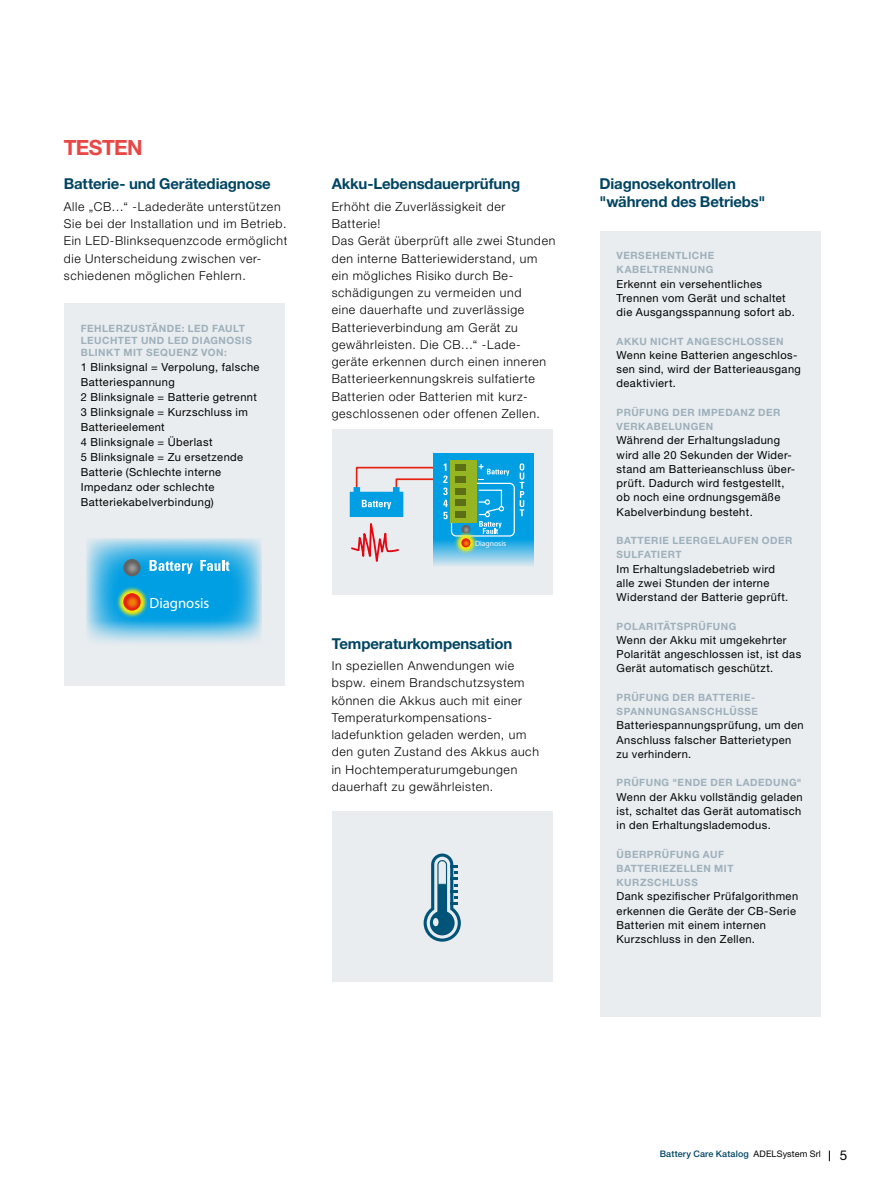
<style>
.page{position:relative;width:893px;height:1191px;background:#fff}
.page>*{position:absolute;margin:0;border:0;box-sizing:border-box;transform-origin:0 0}
.t1{font:700 21px "Helvetica Neue LT Std";letter-spacing:-.03em;color:#e94745}
.t2{font:700 15px/18px "Helvetica Neue LT Std";letter-spacing:-.01em;color:#004563}
.t3{font:14.85px "Myriad Pro";color:#fff}
.t4{font:13.5px "Helvetica Neue LT Std";color:#000}
.t5{font:300 12.3px/17.2px "Helvetica Neue LT Std";letter-spacing:.055em;color:#000}
.t6{font:11.1px/14.2px "Helvetica Neue LT Std";letter-spacing:.035em;color:#000}
.t7{font:700 10.05px/14.2px "Helvetica Neue LT Std";letter-spacing:.05em;color:#9db0bb}
.t8{font:500 9px "Helvetica Neue LT Std";letter-spacing:.015em;color:#004563}
.t9{font:7.65px "Myriad Pro";color:#fff}
.s1{font-weight:400;color:#000}
</style>
<div class="page">
<div style="left:600px;top:231px;width:220px;height:785px;background:#e9edf0"></div>
<div style="left:64px;top:303px;width:221px;height:383px;background:#e9edf0"></div>
<div style="left:332px;top:429px;width:220px;height:166px;background:#e9edf0"></div>
<svg style="left:524px;top:453px;width:10px;height:113px"></svg>
<svg style="left:350px;top:453px;width:174px;height:113px"></svg>
<div style="left:450px;top:460px;width:27px;height:62px;background:#96b522"></div>
<div style="left:455px;top:464px;width:11px;height:7px;background:#5c6f14"></div>
<div style="left:455px;top:476px;width:11px;height:7px;background:#5c6f14"></div>
<div style="left:455px;top:488px;width:11px;height:6px;background:#5c6f14"></div>
<div style="left:455px;top:499px;width:11px;height:7px;background:#5c6f14"></div>
<div style="left:455px;top:511px;width:11px;height:7px;background:#5c6f14"></div>
<div style="left:332px;top:811px;width:220px;height:170px;background:#e9edf0"></div>
<svg style="left:86px;top:538px;width:176px;height:105px;background:#55bbe7"></svg>
<svg style="left:200px;top:560px;width:29px;height:11px"></svg>
<svg style="left:150px;top:560px;width:43px;height:14px"></svg>
<svg style="left:123px;top:559px;width:18px;height:17px"></svg>
<svg style="left:115px;top:585px;width:34px;height:33px"></svg>
<svg style="left:123px;top:593px;width:18px;height:17px"></svg>
<svg style="left:424px;top:853px;width:37px;height:88px"></svg>
<h1 class="t1" style="left:64px;top:135px;width:81px">TESTEN</h1>
<h2 class="t2" style="left:64px;top:175px;width:209px">Batterie- und Gerätediagnose</h2>
<p class="t5" style="left:64px;top:198px;width:225px">Alle „CB…“ -Ladederäte unterstützen Sie bei der Installation und im Betrieb.<br>Ein LED-Blinksequenzcode ermöglicht die Unterscheidung zwischen ver&shy;schiedenen möglichen Fehlern.</p>
<p class="t7" style="left:81px;top:322px;width:173px;line-height:12px">FEHLERZUSTÄNDE: LED FAULT<br>LEUCHTET UND LED DIAGNOSIS<br>BLINKT MIT SEQUENZ VON:</p>
<p class="t6" style="left:81px;top:360px;width:180px;line-height:15px">1 Blinksignal = Verpolung, falsche<br>Batteriespannung<br>2 Blinksignale = Batterie getrennt<br>3 Blinksignale = Kurzschluss im<br>Batterieelement<br>4 Blinksignale = Überlast<br>5 Blinksignale = Zu ersetzende<br>Batterie (Schlechte interne<br>Impedanz oder schlechte<br>Batteriekabelverbindung)</p>
<h3 class="t3" style="left:150px;top:593px;width:61px">Diagnosis</h3>
<h2 class="t2" style="left:332px;top:175px;width:190px">Akku-Lebensdauerprüfung</h2>
<p class="t5" style="left:332px;top:198px;width:225px">Erhöht die Zuverlässigkeit der<br>Batterie!<br>Das Gerät überprüft alle zwei Stunden den interne Batteriewiderstand, um ein mögliches Risiko durch Be&shy;schädigungen zu vermeiden und<br>eine dauerhafte und zuverlässige<br>Batterieverbindung am Gerät zu gewährleisten. Die CB…“ -Lade&shy;geräte erkennen durch einen inneren<br>Batterieerkennungskreis sulfatierte<br>Batterien oder Batterien mit kurz&shy;geschlossenen oder offenen Zellen.</p>
<p class="t9" style="left:475px;top:538px;width:33px">Diagnosis</p>
<h2 class="t2" style="left:332px;top:634px;width:182px">Temperaturkompensation</h2>
<p class="t5" style="left:332px;top:657px;width:209px">In speziellen Anwendungen wie bspw. einem Brandschutzsystem können die Akkus auch mit einer<br>Temperaturkompensations&shy;ladefunktion geladen werden, um den guten Zustand des Akkus auch in Hochtemperaturumgebungen dauerhaft zu gewährleisten.</p>
<h2 class="t2" style="left:600px;top:175px;width:167px">Diagnosekontrollen "während des Betriebs"</h2>
<p class="t7" style="left:617px;top:248px;width:99px">VERSEHENTLICHE<br>KABELTRENNUNG</p>
<p class="t6" style="left:617px;top:276px;width:180px">Erkennt ein versehentliches<br>Trennen vom Gerät und schaltet die Ausgangsspannung sofort ab.</p>
<p class="t7" style="left:617px;top:333px;width:169px">AKKU NICHT ANGESCHLOSSEN</p>
<p class="t6" style="left:617px;top:347px;width:186px">Wenn keine Batterien angeschlos&shy;sen sind, wird der Batterieausgang deaktiviert.</p>
<p class="t7" style="left:617px;top:405px;width:165px">PRÜFUNG DER IMPEDANZ DER<br>VERKABELUNGEN</p>
<p class="t6" style="left:617px;top:433px;width:180px">Während der Erhaltungsladung wird alle 20 Sekunden der Wider&shy;stand am Batterieanschluss über&shy;prüft. Dadurch wird festgestellt, ob noch eine ordnungsgemäße<br>Kabelverbindung besteht.</p>
<p class="t7" style="left:617px;top:533px;width:177px">BATTERIE LEERGELAUFEN ODER<br>SULFATIERT</p>
<p class="t6" style="left:617px;top:561px;width:173px">Im Erhaltungsladebetrieb wird alle zwei Stunden der interne<br>Widerstand der Batterie geprüft.</p>
<p class="t7" style="left:617px;top:618px;width:121px">POLARITÄTSPRÜFUNG</p>
<p class="t6" style="left:617px;top:632px;width:186px">Wenn der Akku mit umgekehrter<br>Polarität angeschlossen ist, ist das<br>Gerät automatisch geschützt.</p>
<p class="t7" style="left:617px;top:690px;width:143px">PRÜFUNG DER BATTERIE-<br>SPANNUNGSANSCHLÜSSE</p>
<p class="t6" style="left:617px;top:718px;width:189px">Batteriespannungsprüfung, um den<br>Anschluss falscher Batterietypen zu verhindern.</p>
<p class="t7" style="left:617px;top:775px;width:187px">PRÜFUNG "ENDE DER LADEDUNG"</p>
<p class="t6" style="left:617px;top:789px;width:188px">Wenn der Akku vollständig geladen ist, schaltet das Gerät automatisch in den Erhaltungslademodus.</p>
<p class="t7" style="left:617px;top:846px;width:118px">ÜBERPRÜFUNG AUF<br>BATTERIEZELLEN MIT<br>KURZSCHLUSS</p>
<p class="t6" style="left:617px;top:889px;width:183px">Dank spezifischer Prüfalgorithmen erkennen die Geräte der CB-Serie<br>Batterien mit einem internen<br>Kurzschluss in den Zellen.</p>
<p class="t8" style="left:660px;top:1148px;width:163px">Battery Care Katalog <span class="s1">ADELSystem Srl</span></p>
<p class="t4" style="left:840px;top:1147px;width:9px">5</p>
</div>
